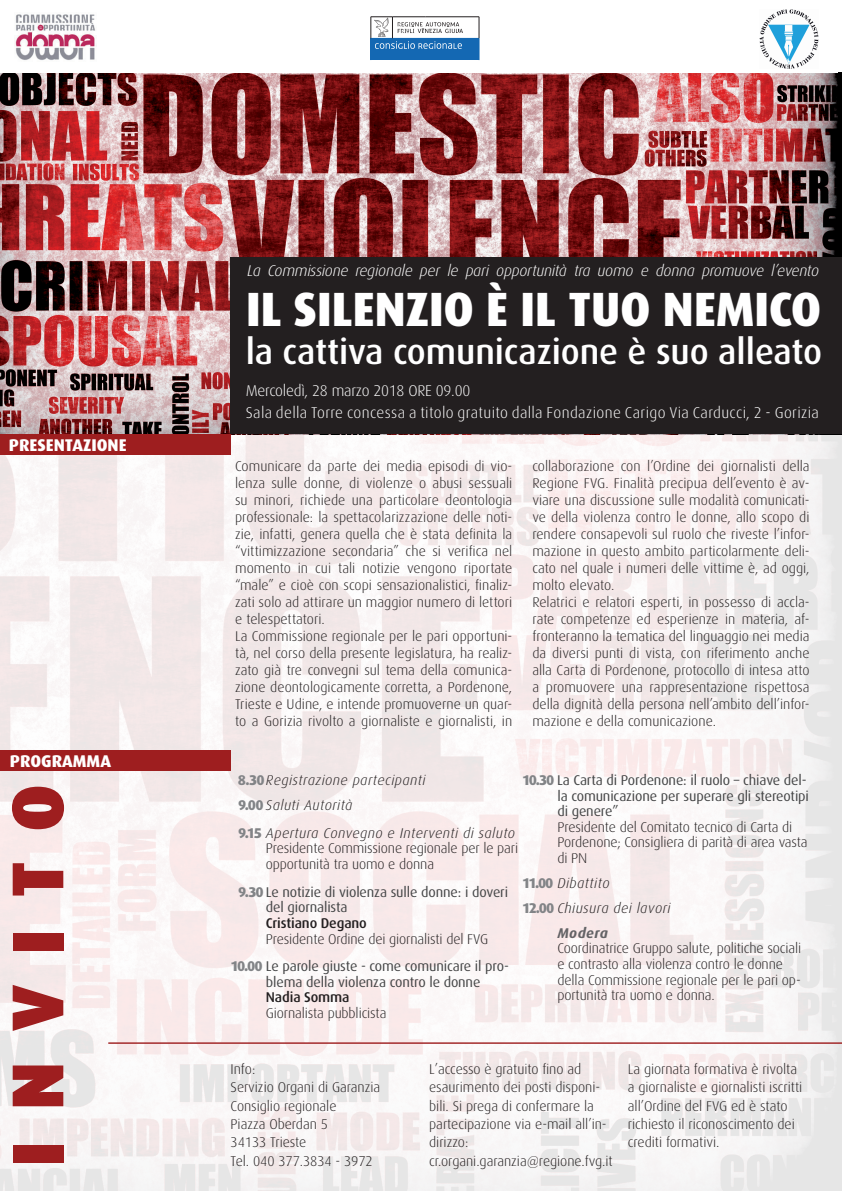
<style>
.page{position:relative;width:842px;height:1191px;background:#fff}
.page>*{position:absolute;margin:0;border:0;box-sizing:border-box;transform-origin:0 0}
.t1{font:900 73.6px "Dax";letter-spacing:.425em;color:#9e1e1f}
.t2{font:800 48.1px "Dax";color:#fff}
.t3{font:500 35.4px "Dax";letter-spacing:-.005em;color:#fff}
.t4{font:800 17px "Dax";color:#fff}
.t5{font:300 15.6px "Dax";letter-spacing:.02em;color:#fff}
.t6{font:italic 300 15.6px "Dax";letter-spacing:-.015em;color:#fff}
.t7{font:300 15.6px "Dax";letter-spacing:-.015em;color:#fff}
.t8{font:300 14.1px/17px "Dax";letter-spacing:-.005em;color:#231f20}
.t9{font:14.1px/15.6px "Dax";letter-spacing:-.01em;color:#454647}
.t10{font:italic 300 14.1px/25px "Dax";letter-spacing:.03em;color:#231f20}
.t11{font:500 14.1px "Dax";letter-spacing:-.01em;color:#231f20}
.t12{font:italic 700 14.1px "Dax";letter-spacing:.03em;color:#636366}
.s1{font-weight:800;color:#828487}
.s2{font-weight:800;font-style:normal;color:#828487}
.s3{font-style:italic}
.s4{font-weight:400;color:#454647}
</style>
<div class="page">
<img style="left:0;top:434px;width:842px;height:757px">
<img style="left:0;top:73px;width:838px;height:361px">
<div style="left:0;top:434px;width:231px;height:20px;background:#9e1e1f"></div>
<img style="left:759px;top:10px;width:59px;height:58px">
<img style="left:15px;top:14px;width:81px;height:46px">
<div style="left:231px;top:257px;width:611px;height:177px;background:#231f20"></div>
<hr style="left:838px;top:72px;width:4px;height:185px;background:#000">
<div style="left:371px;top:38px;width:108px;height:22px;background:#1468b3"></div>
<hr style="left:425px;top:17px;width:54px;height:1px;background:#231f20">
<svg style="left:479px;top:17px;width:1px;height:43px"></svg>
<svg style="left:371px;top:17px;width:92px;height:32px"></svg>
<div style="left:0;top:750px;width:231px;height:20px;background:#9e1e1f"></div>
<hr style="left:108px;top:1042px;width:734px;height:1px;background:#9e1e1f">
<p class="t4" style="left:9px;top:435px;width:119px">PRESENTAZIONE</p>
<p class="t4" style="left:10px;top:751px;width:102px">PROGRAMMA</p>
<h1 class="t1" style="left:-5px;top:1166px;width:384px;rotate:-90deg">INVITO</h1>
<p class="t6" style="left:247px;top:262px;width:573px">La Commissione regionale per le pari opportunità tra uomo e donna promuove l’evento</p>
<h2 class="t2" style="left:246px;top:281px;width:132px">IL SILENZIO</h2>
<h2 class="t2" style="left:486px;top:281px;width:203px">È IL TUO NEMI</h2>
<h2 class="t2" style="left:769px;top:281px;width:50px">CO</h2>
<h3 class="t3" style="left:246px;top:331px;width:578px">la cattiva comunicazione è suo alleato</h3>
<p class="t7" style="left:246px;top:381px;width:226px">Mercoledì, 28 marzo 2018 ore 09.00</p>
<p class="t5" style="left:246px;top:404px;width:575px">Sala della Torre concessa a titolo gratuito dalla Fondazione Carigo Via Carducci, 2 - Gorizia</p>
<p class="t8" style="left:235px;top:458px;width:279px">Comunicare da parte dei media episodi di vio&shy;lenza sulle donne, di violenze o abusi sessuali su minori, richiede una particolare deontologia professionale: la spettacolarizzazione delle noti&shy;zie, infatti, genera quella che è stata definita la “vittimizzazione secondaria” che si verifica nel momento in cui tali notizie vengono riportate “male” e cioè con scopi sensazionalistici, finaliz&shy;zati solo ad attirare un maggior numero di lettori e telespettatori.<br>La Commissione regionale per le pari opportuni&shy;tà, nel corso della presente legislatura, ha realiz&shy;zato già tre convegni sul tema della comunica&shy;zione deontologicamente corretta, a Pordenone, Trieste e Udine, e intende promuoverne un quar&shy;to a Gorizia rivolto a giornaliste e giornalisti, in</p>
<p class="t8" style="left:532px;top:458px;width:279px">collaborazione con l’Ordine dei giornalisti della Regione FVG. Finalità precipua dell’evento è av&shy;viare una discussione sulle modalità comunicati&shy;ve della violenza contro le donne, allo scopo di rendere consapevoli sul ruolo che riveste l’infor&shy;mazione in questo ambito particolarmente deli&shy;cato nel quale i numeri delle vittime è, ad oggi, molto elevato.<br>Relatrici e relatori esperti, in possesso di accla&shy;rate competenze ed esperienze in materia, af&shy;fronteranno la tematica del linguaggio nei media da diversi punti di vista, con riferimento anche alla Carta di Pordenone, protocollo di intesa atto a promuovere una rappresentazione rispettosa della dignità della persona nell’ambito dell’infor&shy;mazione e della comunicazione.</p>
<p class="t9" style="left:557px;top:772px;width:253px;text-indent:-35px"><span class="s1">10.30</span> La Carta di Pordenone: il ruolo – chiave del&shy;la comunicazione per superare gli stereotipi di genere”</p>
<p class="t8" style="left:557px;top:819px;width:252px;line-height:15.6px">Presidente del Comitato tecnico di Carta di<br>Pordenone; Consigliera di parità di area vasta di PN</p>
<p class="t10" style="left:522px;top:870px;width:89px"><span class="s2">11.00</span> Dibattito</p>
<p class="t10" style="left:522px;top:895px;width:150px"><span class="s2">12.00</span> Chiusura dei lavori</p>
<p class="t12" style="left:557px;top:924px;width:52px">Modera</p>
<p class="t8" style="left:557px;top:940px;width:245px;line-height:15.6px">Coordinatrice Gruppo salute, politiche sociali e contrasto alla violenza contro le donne della Commissione regionale per le pari op&shy;portunità tra uomo e donna.</p>
<p class="t10" style="left:238px;top:767px;width:189px"><span class="s2">8.30</span>Registrazione partecipanti<br><span class="s2">9.00</span> Saluti Autorità</p>
<p class="t8" style="left:266px;top:825px;width:254px;line-height:15.6px;text-indent:-28px"><span class="s1">9.15</span> <span class="s3">Apertura Convegno e Interventi di saluto<br></span>Presidente Commissione regionale per le pari opportunità tra uomo e donna</p>
<p class="t9" style="left:266px;top:884px;width:244px;text-indent:-28px"><span class="s1">9.30</span> Le notizie di violenza sulle donne: i doveri del giornalista</p>
<p class="t11" style="left:266px;top:915px;width:102px">Cristiano Degano</p>
<p class="t8" style="left:231px;top:924px;width:280px;line-height:27.8px;text-indent:35px">Presidente Ordine dei giornalisti del FVG<br><span class="s1">10.00</span> <span class="s4">Le parole giuste - come comunicare il pro-</span></p>
<p class="t9" style="left:266px;top:974px;width:216px">blema della violenza contro le donne</p>
<p class="t11" style="left:266px;top:989px;width:85px">Nadia Somma</p>
<p class="t8" style="left:266px;top:1004px;width:122px">Giornalista pubblicista</p>
<p class="t8" style="left:231px;top:1059px;width:151px;line-height:18.4px">Info:<br>Servizio Organi di Garanzia<br>Consiglio regionale<br>Piazza Oberdan 5<br>34133 Trieste<br>Tel. 040 377.3834 - 3972</p>
<p class="t8" style="left:429px;top:1059px;width:185px;line-height:18.4px">L’accesso è gratuito fino ad esaurimento dei posti disponi&shy;bili. Si prega di confermare la partecipazione via e-mail all’in&shy;dirizzo: cr.organi.garanzia@regione.fvg.it</p>
<p class="t8" style="left:628px;top:1059px;width:176px;line-height:18.4px">La giornata formativa è rivolta a giornaliste e giornalisti iscritti all’Ordine del FVG ed è stato richiesto il riconoscimento dei crediti formativi.</p>
</div>
